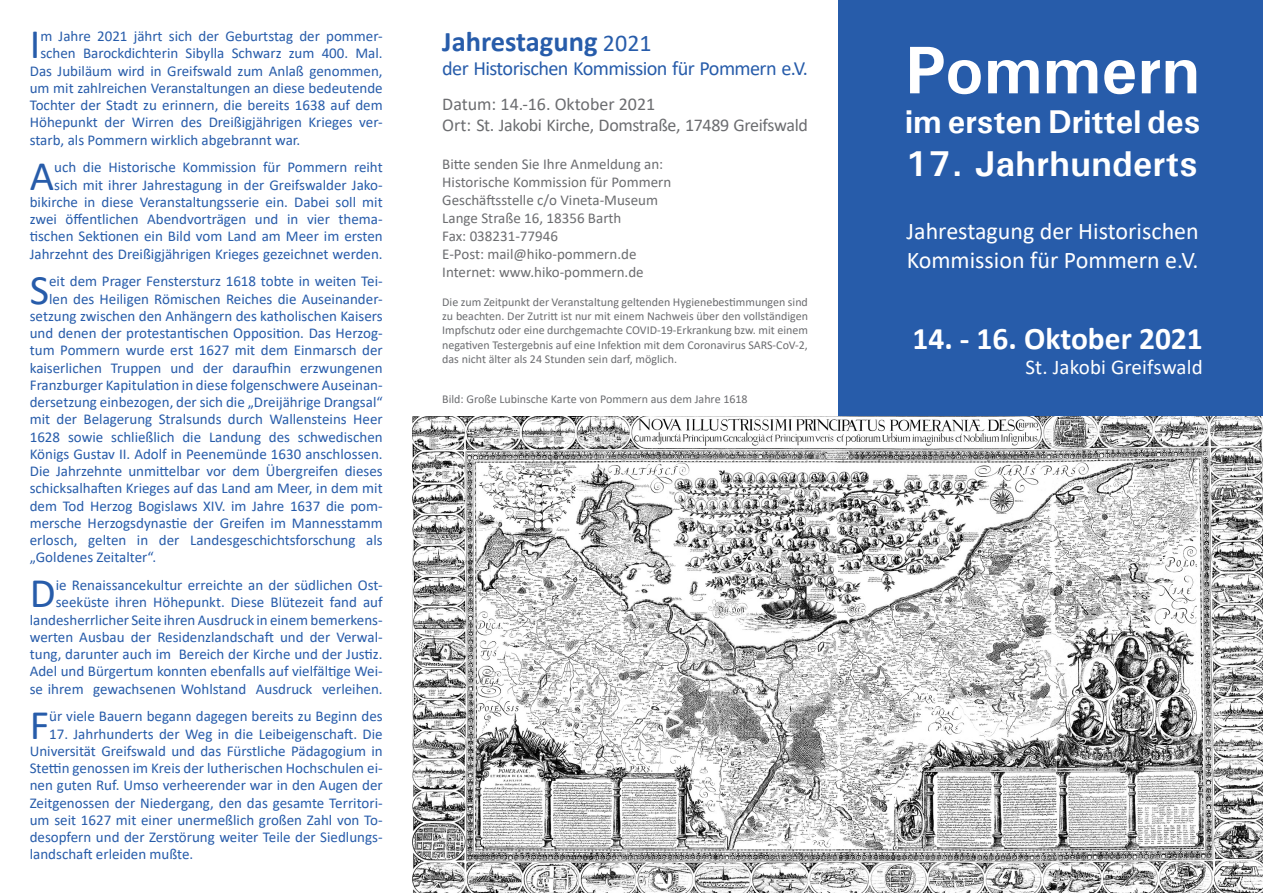
<style>
.page{position:relative;width:1263px;height:893px;background:#fff}
.page>*{position:absolute;margin:0;border:0;box-sizing:border-box;transform-origin:0 0}
.t1{font:700 67.5px "Univers";letter-spacing:.005em;color:#fff}
.t2{font:42.15px "Calibri";color:#275caa}
.t3{font:700 36px "Univers";letter-spacing:.01em;color:#fff}
.t4{font:700 33px "Univers";color:#fff}
.t5{font:700 31.5px "Calibri";color:#fff}
.t6{font:700 28.5px "Calibri";color:#275caa}
.t7{font:24px/28.8px "Calibri";color:#fff}
.t8{font:21px "Calibri";letter-spacing:.005em;color:#fff}
.t9{font:20.25px "Calibri";letter-spacing:-.03em;color:#275caa}
.t10{font:18px/21.6px "Calibri";letter-spacing:-.02em;color:#6c6d70}
.t11{font:15px/17.2px "Calibri";color:#275caa;text-align:right}
.t12{font:15px/18px "Calibri";color:#6c6d70}
.t13{font:12px/14.4px "Calibri";color:#6c6d70;text-align:justify}
.s1{font-weight:400;font-size:24px}
</style>
<div class="page">
<div style="left:839px;top:0;width:424px;height:452px;background:#275caa"></div>
<img style="left:412px;top:417px;width:851px;height:476px">
<h2 class="t2" style="left:30px;top:15px;width:12px">I</h2>
<p class="t11" style="left:40px;top:27px;width:344px">m Jahre 2021 jährt sich der Geburtstag der pommer-</p>
<p class="t11" style="left:40px;top:44px;width:344px">schen Barockdichterin Sibylla Schwarz zum 400. Mal.</p>
<p class="t11" style="left:30px;top:62px;width:354px">Das Jubiläum wird in Greifswald zum Anlaß genommen,</p>
<p class="t11" style="left:30px;top:79px;width:354px">um mit zahlreichen Veranstaltungen an diese bedeutende</p>
<p class="t11" style="left:30px;top:96px;width:354px">Tochter der Stadt zu erinnern, die bereits 1638 auf dem</p>
<p class="t11" style="left:30px;top:113px;width:354px">Höhepunkt der Wirren des Dreißigjährigen Krieges ver-</p>
<p class="t11" style="left:30px;top:131px;width:272px">starb, als Pommern wirklich abgebrannt war.</p>
<h2 class="t2" style="left:30px;top:146px;width:26px">A</h2>
<p class="t11" style="left:30px;top:158px;width:354px">uch die Historische Kommission für Pommern reiht sich mit ihrer Jahrestagung in der Greifswalder Jako&shy;bikirche in diese Veranstaltungsserie ein. Dabei soll mit zwei öffentlichen Abendvorträgen und in vier thema&shy;tischen Sektionen ein Bild vom Land am Meer im ersten Jahrzehnt des Dreißigjährigen Krieges gezeichnet werden.</p>
<h2 class="t2" style="left:30px;top:260px;width:21px">S</h2>
<p class="t11" style="left:49px;top:272px;width:335px">eit dem Prager Fenstersturz 1618 tobte in weiten Tei-</p>
<p class="t11" style="left:49px;top:290px;width:335px">len des Heiligen Römischen Reiches die Auseinander-</p>
<p class="t11" style="left:30px;top:307px;width:354px">setzung zwischen den Anhängern des katholischen Kaisers</p>
<p class="t11" style="left:30px;top:324px;width:354px">und denen der protestantischen Opposition. Das Herzog-</p>
<p class="t11" style="left:30px;top:341px;width:354px">tum Pommern wurde erst 1627 mit dem Einmarsch der</p>
<p class="t11" style="left:30px;top:359px;width:354px">kaiserlichen Truppen und der daraufhin erzwungenen</p>
<p class="t11" style="left:30px;top:376px;width:354px">Franzburger Kapitulation in diese folgenschwere Auseinan-</p>
<p class="t11" style="left:30px;top:393px;width:354px">dersetzung einbezogen, der sich die „Dreijährige Drangsal“</p>
<p class="t11" style="left:30px;top:410px;width:354px">mit der Belagerung Stralsunds durch Wallensteins Heer</p>
<p class="t11" style="left:30px;top:428px;width:354px">1628 sowie schließlich die Landung des schwedischen</p>
<p class="t11" style="left:30px;top:445px;width:354px">Königs Gustav II. Adolf in Peenemünde 1630 anschlossen.</p>
<p class="t11" style="left:30px;top:462px;width:354px">Die Jahrzehnte unmittelbar vor dem Übergreifen dieses</p>
<p class="t11" style="left:30px;top:479px;width:354px">schicksalhaften Krieges auf das Land am Meer, in dem mit</p>
<p class="t11" style="left:30px;top:497px;width:354px">dem Tod Herzog Bogislaws XIV. im Jahre 1637 die pom-</p>
<p class="t11" style="left:30px;top:514px;width:354px">mersche Herzogsdynastie der Greifen im Mannesstamm</p>
<p class="t11" style="left:30px;top:531px;width:354px">erlosch, gelten in der Landesgeschichtsforschung als</p>
<p class="t11" style="left:30px;top:548px;width:128px">„Goldenes Zeitalter“.</p>
<h2 class="t2" style="left:30px;top:564px;width:27px">D</h2>
<p class="t11" style="left:30px;top:576px;width:354px">ie Renaissancekultur erreichte an der südlichen Ost&shy;seeküste ihren Höhepunkt. Diese Blütezeit fand auf landesherrlicher Seite ihren Ausdruck in einem bemerkens&shy;werten Ausbau der Residenzlandschaft und der Verwal&shy;tung, darunter auch im Bereich der Kirche und der Justiz.<br>Adel und Bürgertum konnten ebenfalls auf vielfältige Wei&shy;se ihrem gewachsenen Wohlstand Ausdruck verleihen.</p>
<h2 class="t2" style="left:30px;top:695px;width:21px">F</h2>
<p class="t11" style="left:49px;top:707px;width:335px">ür viele Bauern begann dagegen bereits zu Beginn des</p>
<p class="t11" style="left:30px;top:725px;width:354px;text-align:justify;text-indent:19px">17. Jahrhunderts der Weg in die Leibeigenschaft. Die Universität Greifswald und das Fürstliche Pädagogium in Stettin genossen im Kreis der lutherischen Hochschulen ei&shy;nen guten Ruf. Umso verheerender war in den Augen der Zeitgenossen der Niedergang, den das gesamte Territori&shy;um seit 1627 mit einer unermeßlich großen Zahl von To&shy;desopfern und der Zerstörung weiter Teile der Siedlungs&shy;landschaft erleiden mußte.</p>
<h3 class="t6" style="left:442px;top:22px;width:211px">Jahrestagung <span class="s1">2021</span></h3>
<h3 class="t9" style="left:442px;top:55px;width:367px">der Historischen Kommission für Pommern e.V.</h3>
<p class="t10" style="left:442px;top:92px;width:367px">Datum: 14.-16. Oktober 2021<br>Ort: St. Jakobi Kirche, Domstraße, 17489 Greifswald</p>
<p class="t12" style="left:442px;top:154px;width:231px">Bitte senden Sie Ihre Anmeldung an:<br>Historische Kommission für Pommern<br>Geschäftsstelle c/o Vineta-Museum<br>Lange Straße 16, 18356 Barth<br>Fax: 038231-77946<br>E-Post: mail@hiko-pommern.de<br>Internet: www.hiko-pommern.de</p>
<p class="t13" style="left:442px;top:294px;width:367px">Die zum Zeitpunkt der Veranstaltung geltenden Hygienebestimmungen sind zu beachten. Der Zutritt ist nur mit einem Nachweis über den vollständigen Impfschutz oder eine durchgemachte COVID-19-Erkrankung bzw. mit einem negativen Testergebnis auf eine Infektion mit dem Coronavirus SARS-CoV-2, das nicht älter als 24 Stunden sein darf, möglich.</p>
<p class="t13" style="left:442px;top:391px;width:307px">Bild: Große Lubinsche Karte von Pommern aus dem Jahre 1618</p>
<h1 class="t1" style="left:905px;top:27px;width:297px">Pommern</h1>
<h3 class="t4" style="left:905px;top:101px;width:297px">im ersten Drittel des</h3>
<h3 class="t3" style="left:905px;top:141px;width:294px">17. Jahrhunderts</h3>
<h3 class="t7" style="left:906px;top:216px;width:294px">Jahrestagung der Historischen<br>Kommission für Pommern e.V.</h3>
<h3 class="t5" style="left:912px;top:316px;width:292px">14. - 16. Oktober 2021</h3>
<h3 class="t8" style="left:1025px;top:352px;width:179px">St. Jakobi Greifswald</h3>
</div>
